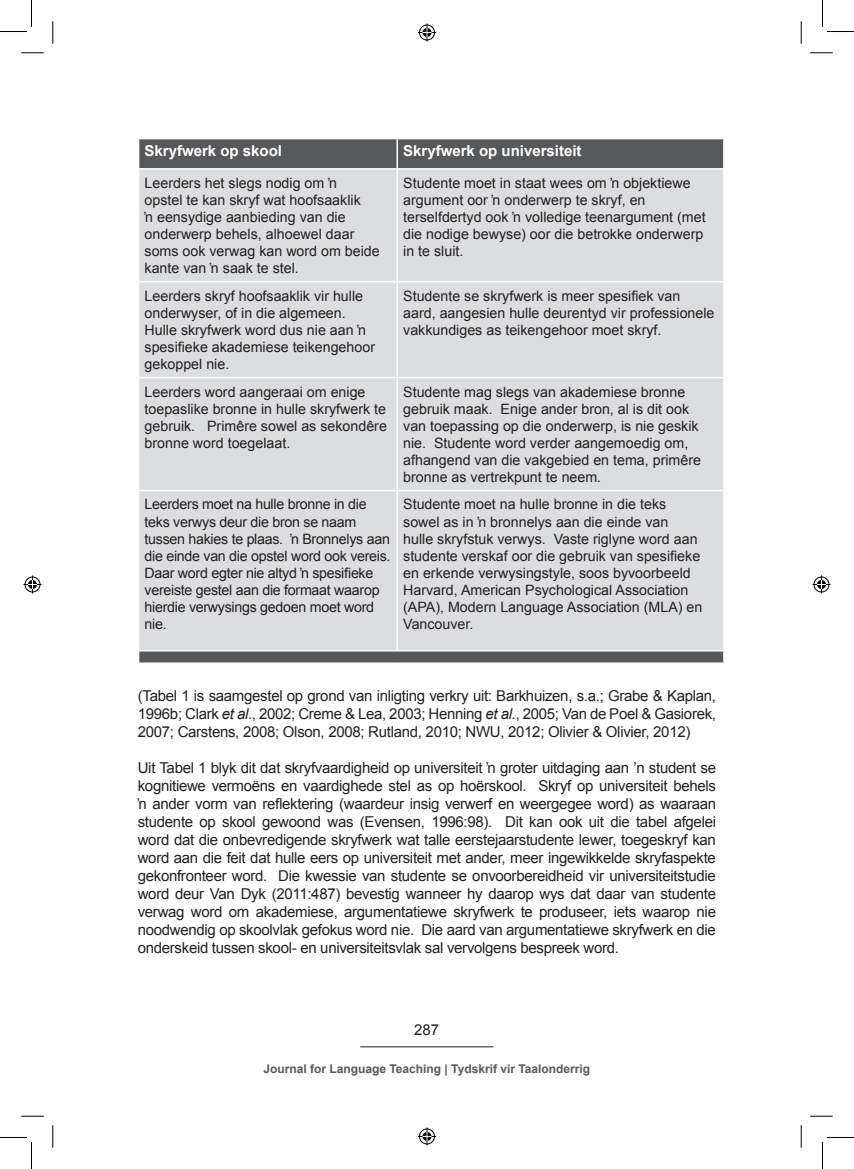
<style>
.page{position:relative;width:854px;height:1169px;background:#fff}
.page>*{position:absolute;margin:0;border:0;box-sizing:border-box;transform-origin:0 0}
.t1{font:15px/18px "Arial";letter-spacing:-.02em;color:#231f20;text-align:justify}
.t2{font:700 15px "Arial";color:#fff}
.t3{font:14.25px/17.1px "Arial";color:#231f20}
.t4{font:14.25px/17.1px "Arial";letter-spacing:-.02em;color:#231f20}
.t5{font:700 12px "Arial";color:#57585a}
.s1{font-style:italic}
</style>
<div class="page">
<hr style="left:360px;top:1046px;width:133px;height:1px;background:#231f20">
<div style="left:139px;top:139px;width:584px;height:523px;background:#57585a"></div>
<div style="left:139px;top:170px;width:584px;height:480px;background:#dcdddf"></div>
<hr style="left:396px;top:139px;width:2px;height:29px;background:#fff">
<hr style="left:138px;top:168px;width:259px;height:2px;background:#fff">
<hr style="left:397px;top:168px;width:328px;height:2px;background:#fff">
<hr style="left:396px;top:170px;width:2px;height:111px;background:#fff">
<hr style="left:138px;top:281px;width:259px;height:1px;background:#fff">
<hr style="left:397px;top:281px;width:328px;height:1px;background:#fff">
<hr style="left:396px;top:282px;width:2px;height:95px;background:#fff">
<hr style="left:138px;top:377px;width:259px;height:1px;background:#fff">
<hr style="left:397px;top:377px;width:328px;height:1px;background:#fff">
<hr style="left:396px;top:378px;width:2px;height:112px;background:#fff">
<hr style="left:138px;top:490px;width:259px;height:1px;background:#fff">
<hr style="left:397px;top:490px;width:328px;height:1px;background:#fff">
<hr style="left:396px;top:491px;width:2px;height:159px;background:#fff">
<hr style="left:138px;top:650px;width:259px;height:1px;background:#fff">
<hr style="left:397px;top:650px;width:328px;height:1px;background:#fff">
<svg style="left:21px;top:53px;width:23px;height:1px"></svg>
<svg style="left:810px;top:53px;width:23px;height:1px"></svg>
<svg style="left:21px;top:1115px;width:23px;height:1px"></svg>
<svg style="left:810px;top:1115px;width:23px;height:1px"></svg>
<svg style="left:53px;top:21px;width:1px;height:23px"></svg>
<svg style="left:53px;top:1125px;width:1px;height:22px"></svg>
<svg style="left:801px;top:21px;width:1px;height:23px"></svg>
<svg style="left:801px;top:1125px;width:1px;height:22px"></svg>
<svg style="left:0;top:0;width:32px;height:32px"></svg>
<svg style="left:0;top:1137px;width:32px;height:32px"></svg>
<svg style="left:822px;top:0;width:32px;height:32px"></svg>
<svg style="left:822px;top:1137px;width:32px;height:32px"></svg>
<svg style="left:418px;top:24px;width:18px;height:18px"></svg>
<svg style="left:418px;top:1127px;width:18px;height:18px"></svg>
<svg style="left:24px;top:575px;width:18px;height:18px"></svg>
<svg style="left:812px;top:575px;width:18px;height:18px"></svg>
<p class="t2" style="left:145px;top:140px;width:139px">Skryfwerk op skool</p>
<p class="t2" style="left:403px;top:140px;width:180px">Skryfwerk op universiteit</p>
<p class="t3" style="left:145px;top:174px;width:237px">Leerders het slegs nodig om ŉ<br>opstel te kan skryf wat hoofsaaklik<br>ŉ eensydige aanbieding van die onderwerp behels, alhoewel daar soms ook verwag kan word om beide kante van ŉ saak te stel.</p>
<p class="t3" style="left:403px;top:174px;width:304px">Studente moet in staat wees om ŉ objektiewe argument oor ŉ onderwerp te skryf, en terselfdertyd ook ŉ volledige teenargument (met die nodige bewyse) oor die betrokke onderwerp in te sluit.</p>
<p class="t3" style="left:145px;top:287px;width:232px">Leerders skryf hoofsaaklik vir hulle onderwyser, of in die algemeen.<br>Hulle skryfwerk word dus nie aan ŉ spesifieke akademiese teikengehoor gekoppel nie.</p>
<p class="t3" style="left:403px;top:287px;width:313px">Studente se skryfwerk is meer spesifiek van aard, aangesien hulle deurentyd vir professionele vakkundiges as teikengehoor moet skryf.</p>
<p class="t3" style="left:145px;top:383px;width:244px">Leerders word aangeraai om enige toepaslike bronne in hulle skryfwerk te gebruik. Primêre sowel as sekondêre bronne word toegelaat.</p>
<p class="t3" style="left:403px;top:383px;width:299px">Studente mag slegs van akademiese bronne gebruik maak. Enige ander bron, al is dit ook van toepassing op die onderwerp, is nie geskik nie. Studente word verder aangemoedig om, afhangend van die vakgebied en tema, primêre bronne as vertrekpunt te neem.</p>
<p class="t4" style="left:145px;top:496px;width:248px">Leerders moet na hulle bronne in die teks verwys deur die bron se naam tussen hakies te plaas. ŉ Bronnelys aan die einde van die opstel word ook vereis.<br>Daar word egter nie altyd ŉ spesifieke vereiste gestel aan die formaat waarop hierdie verwysings gedoen moet word nie.</p>
<p class="t3" style="left:403px;top:496px;width:301px">Studente moet na hulle bronne in die teks sowel as in ŉ bronnelys aan die einde van<br>hulle skryfstuk verwys. Vaste riglyne word aan studente verskaf oor die gebruik van spesifieke en erkende verwysingstyle, soos byvoorbeeld Harvard, American Psychological Association (APA), Modern Language Association (MLA) en Vancouver.</p>
<p class="t1" style="left:138px;top:687px;width:580px">(Tabel 1 is saamgestel op grond van inligting verkry uit: Barkhuizen, s.a.; Grabe &amp; Kaplan, 1996b; Clark <span class="s1">et al</span>., 2002; Creme &amp; Lea, 2003; Henning <span class="s1">et al.</span>, 2005; Van de Poel &amp; Gasiorek, 2007; Carstens, 2008; Olson, 2008; Rutland, 2010; NWU, 2012; Olivier &amp; Olivier, 2012)</p>
<p class="t1" style="left:138px;top:759px;width:580px">Uit Tabel 1 blyk dit dat skryfvaardigheid op universiteit ŉ groter uitdaging aan ’n student se kognitiewe vermoëns en vaardighede stel as op hoërskool. Skryf op universiteit behels ŉ ander vorm van reflektering (waardeur insig verwerf en weergegee word) as waaraan studente op skool gewoond was (Evensen, 1996:98). Dit kan ook uit die tabel afgelei word dat die onbevredigende skryfwerk wat talle eerstejaarstudente lewer, toegeskryf kan word aan die feit dat hulle eers op universiteit met ander, meer ingewikkelde skryfaspekte gekonfronteer word. Die kwessie van studente se onvoorbereidheid vir universiteitstudie word deur Van Dyk (2011:487) bevestig wanneer hy daarop wys dat daar van studente verwag word om akademiese, argumentatiewe skryfwerk te produseer, iets waarop nie noodwendig op skoolvlak gefokus word nie. Die aard van argumentatiewe skryfwerk en die onderskeid tussen skool- en universiteitsvlak sal vervolgens bespreek word.</p>
<p class="t1" style="left:414px;top:1020px;width:27px">287</p>
<p class="t5" style="left:263px;top:1061px;width:328px">Journal for Language Teaching | Tydskrif vir Taalonderrig</p>
</div>
